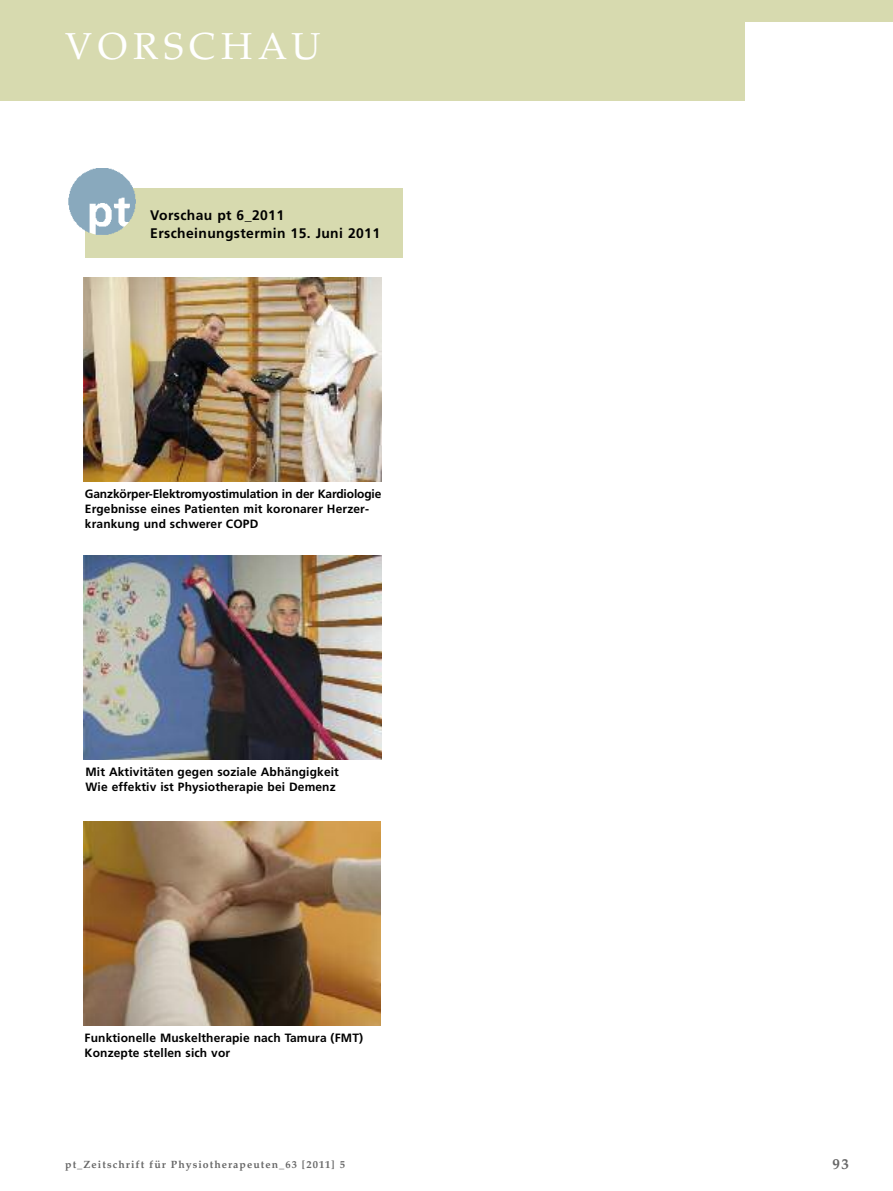
<style>
.page{position:relative;width:893px;height:1191px;background:#fff}
.page>*{position:absolute;margin:0;border:0;box-sizing:border-box;transform-origin:0 0}
.t1{font:37.5px "Palatino LT Std";letter-spacing:.15em;color:#fff}
.t2{font:700 15px "Palatino LT Std";color:#666}
.t3{font:700 13.8px/18px "Frutiger LT Pro";letter-spacing:.03em;color:#000}
.t4{font:700 12px/15px "Frutiger LT Pro";letter-spacing:.01em;color:#000}
.t5{font:700 10.5px "Palatino LT Std";letter-spacing:.1em;color:#666}
</style>
<div class="page">
<img style="left:83px;top:821px;width:298px;height:204px">
<div style="left:0;top:0;width:744px;height:101px;background:#d7daaf"></div>
<div style="left:0;top:0;width:893px;height:21px;background:#d7daaf"></div>
<div style="left:85px;top:188px;width:318px;height:70px;background:#d7daaf"></div>
<img style="left:68px;top:169px;width:68px;height:66px">
<img style="left:84px;top:555px;width:298px;height:205px">
<img style="left:83px;top:278px;width:298px;height:204px">
<h1 class="t1" style="left:65px;top:32px;width:257px">VORSCHAU</h1>
<p class="t3" style="left:150px;top:208px;width:231px">Vorschau pt 6_2011<br>Erscheinungstermin 15. Juni 2011</p>
<p class="t4" style="left:85px;top:487px;width:298px">Ganzkörper-Elektromyostimulation in der Kardiologie<br>Ergebnisse eines Patienten mit koronarer Herzer&shy;krankung und schwerer COPD</p>
<p class="t4" style="left:85px;top:765px;width:255px">Mit Aktivitäten gegen soziale Abhängigkeit<br>Wie effektiv ist Physiotherapie bei Demenz</p>
<p class="t4" style="left:85px;top:1031px;width:280px">Funktionelle Muskeltherapie nach Tamura (FMT)<br>Konzepte stellen sich vor</p>
<p class="t5" style="left:65px;top:1160px;width:281px">pt_Zeitschrift für Physiotherapeuten_63 [2011] 5</p>
<p class="t2" style="left:832px;top:1158px;width:18px">93</p>
</div>
